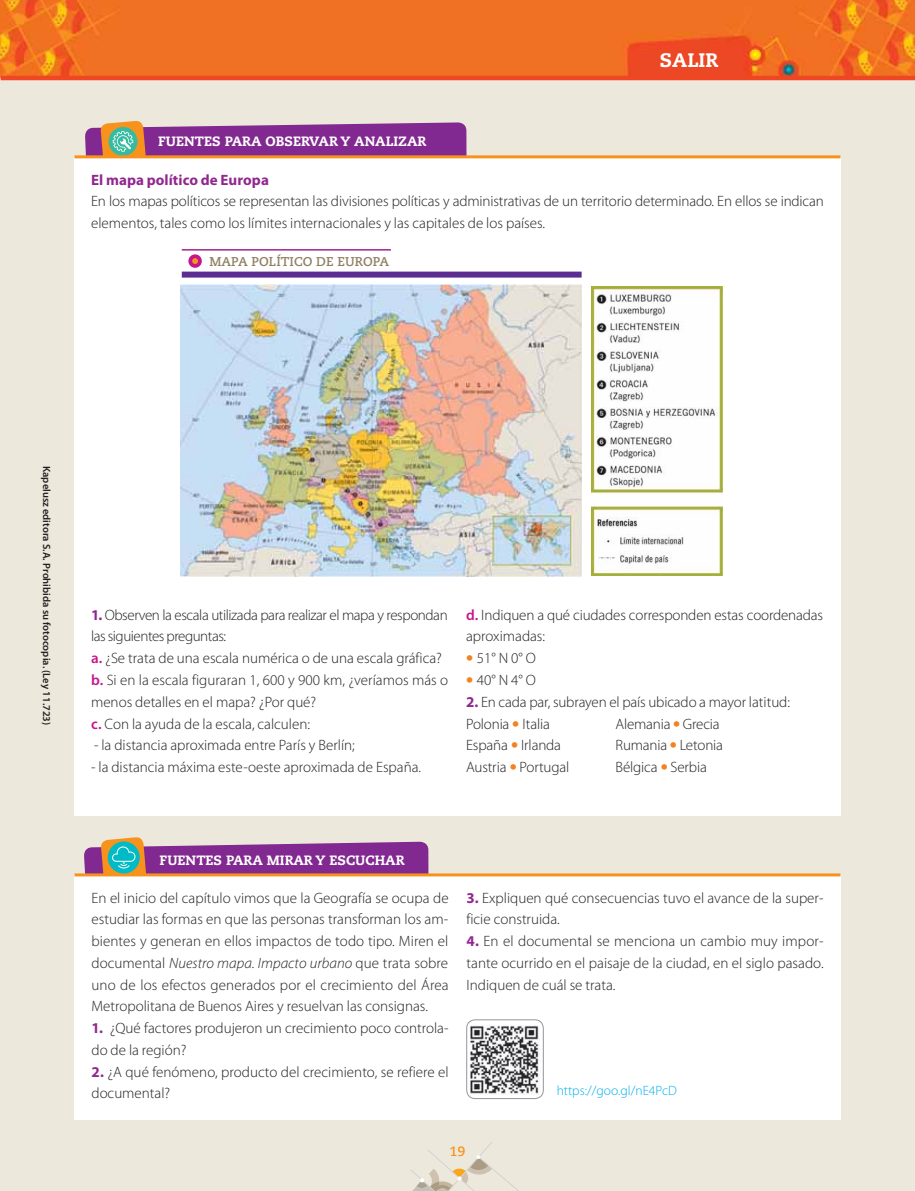
<style>
.page{position:relative;width:915px;height:1191px;background:#fff}
.page>*{position:absolute;margin:0;border:0;box-sizing:border-box;transform-origin:0 0}
.t1{font:800 19.5px "Caecilia LT Std";color:#fff}
.t2{font:300 15px/21.8px "Myriad Pro";color:#231f20}
.t3{font:700 15px "Myriad Pro";letter-spacing:.005em;color:#91278f}
.t4{font:800 13.5px "Caecilia LT Std";color:#fff}
.t5{font:300 13.5px "Myriad Pro";color:#00aeef}
.t6{font:700 13.5px "Caecilia LT Std";color:#f7931d}
.t7{font:700 12.75px "Caecilia LT Std";color:#917f63}
.t8{font:600 10.5px "Myriad Pro";color:#231f20}
.s1{font-weight:700;color:#91278f}
.s2{font-weight:600;color:#c6168d}
.s3{font-weight:900;font-size:19.5px;color:#f5821f}
.s4{font-style:italic}
</style>
<div class="page">
<div style="left:0;top:76px;width:914px;height:1114px;background:#ede8dc"></div>
<img style="left:0;top:0;width:914px;height:78px">
<div style="left:74px;top:156px;width:766px;height:659px;background:#fff"></div>
<div style="left:74px;top:874px;width:766px;height:246px;background:#fff"></div>
<img style="left:466px;top:1019px;width:77px;height:79px;border-radius:9px">
<div style="left:466px;top:1019px;width:77px;height:79px;border:1px solid #939598;border-radius:9px"></div>
<svg style="left:85px;top:120px;width:381px;height:39px;background:#975496"></svg>
<hr style="left:74px;top:155px;width:766px;height:3px;background:#f7931d">
<hr style="left:1px;top:76px;width:913px;height:4px;background:#ef4723">
<hr style="left:74px;top:873px;width:766px;height:3px;background:#f7931d">
<div style="left:190px;top:256px;width:10px;height:10px;background:#f7931d;border-radius:50%"></div>
<div style="left:188px;top:254px;width:14px;height:14px;border:4px solid #c6168d;border-radius:50%"></div>
<img style="left:180px;top:285px;width:401px;height:291px">
<div style="left:182px;top:271px;width:399px;height:6px;background:#5c2d91"></div>
<hr style="left:182px;top:249px;width:209px;height:1px;background:#a3238e">
<svg style="left:83px;top:837px;width:345px;height:40px"></svg>
<img style="left:591px;top:287px;width:130px;height:289px">
<svg style="left:411px;top:1142px;width:107px;height:48px"></svg>
<p class="t4" style="left:158px;top:135px;width:269px">FUENTES PARA OBSERVAR Y ANALIZAR</p>
<h1 class="t1" style="left:659px;top:51px;width:60px">SALIR</h1>
<p class="t3" style="left:91px;top:171px;width:179px">El mapa político de Europa</p>
<p class="t2" style="left:91px;top:192px;width:734px">En los mapas políticos se representan las divisiones políticas y administrativas de un territorio determinado. En ellos se indican elementos, tales como los límites internacionales y las capitales de los países.</p>
<p class="t7" style="left:209px;top:255px;width:181px">MAPA POLÍTICO DE EUROPA</p>
<p class="t8" style="left:51px;top:466px;width:261px;rotate:90deg">Kapelusz editora S.A. Prohibida su fotocopia. (Ley 11.723)</p>
<p class="t2" style="left:91px;top:605px;width:358px"><span class="s1">1.</span> Observen la escala utilizada para realizar el mapa y respondan las siguientes preguntas:<br><span class="s2">a.</span> ¿Se trata de una escala numérica o de una escala gráfica? <span class="s2">b.</span> Si en la escala figuraran 1, 600 y 900 km, ¿veríamos más o menos detalles en el mapa? ¿Por qué?<br><span class="s2">c.</span> Con la ayuda de la escala, calculen:</p>
<p class="t2" style="left:94px;top:736px;width:262px">- la distancia aproximada entre París y Berlín;</p>
<p class="t2" style="left:91px;top:757px;width:331px">- la distancia máxima este-oeste aproximada de España.</p>
<p class="t2" style="left:466px;top:605px;width:358px"><span class="s2">d.</span> Indiquen a qué ciudades corresponden estas coordenadas aproximadas:</p>
<p class="t2" style="left:466px;top:649px;width:71px"><span class="s3">•</span> 51° N 0° O</p>
<p class="t2" style="left:466px;top:670px;width:71px"><span class="s3">•</span> 40° N 4° O</p>
<p class="t2" style="left:466px;top:692px;width:325px"><span class="s1">2.</span> En cada par, subrayen el país ubicado a mayor latitud:<br>Polonia <span class="s3">•</span> Italia</p>
<p class="t2" style="left:615px;top:714px;width:106px">Alemania <span class="s3">•</span> Grecia</p>
<p class="t2" style="left:466px;top:736px;width:96px">España <span class="s3">•</span> Irlanda</p>
<p class="t2" style="left:615px;top:736px;width:109px">Rumania <span class="s3">•</span> Letonia</p>
<p class="t2" style="left:466px;top:757px;width:105px">Austria <span class="s3">•</span> Portugal</p>
<p class="t2" style="left:615px;top:757px;width:93px">Bélgica <span class="s3">•</span> Serbia</p>
<p class="t4" style="left:159px;top:853px;width:246px">FUENTES PARA MIRAR Y ESCUCHAR</p>
<p class="t2" style="left:91px;top:888px;width:358px;text-align:justify">En el inicio del capítulo vimos que la Geografía se ocupa de estudiar las formas en que las personas transforman los am&shy;bientes y generan en ellos impactos de todo tipo. Miren el documental <span class="s4">Nuestro mapa. Impacto urbano</span> que trata sobre uno de los efectos generados por el crecimiento del Área Metropolitana de Buenos Aires y resuelvan las consignas.</p>
<p class="t2" style="left:91px;top:1018px;width:358px"><span class="s1">1.</span> ¿Qué factores produjeron un crecimiento poco controla&shy;do de la región?</p>
<p class="t2" style="left:91px;top:1062px;width:358px"><span class="s1">2.</span> ¿A qué fenómeno, producto del crecimiento, se refiere el documental?</p>
<p class="t2" style="left:466px;top:888px;width:358px"><span class="s1">3.</span> Expliquen qué consecuencias tuvo el avance de la super&shy;ficie construida.</p>
<p class="t2" style="left:466px;top:931px;width:358px;text-align:justify"><span class="s1">4.</span> En el documental se menciona un cambio muy impor&shy;tante ocurrido en el paisaje de la ciudad, en el siglo pasado.<br>Indiquen de cuál se trata.</p>
<p class="t5" style="left:556px;top:1085px;width:121px">https://goo.gl/nE4PcD</p>
<p class="t6" style="left:449px;top:1144px;width:17px">19</p>
</div>
